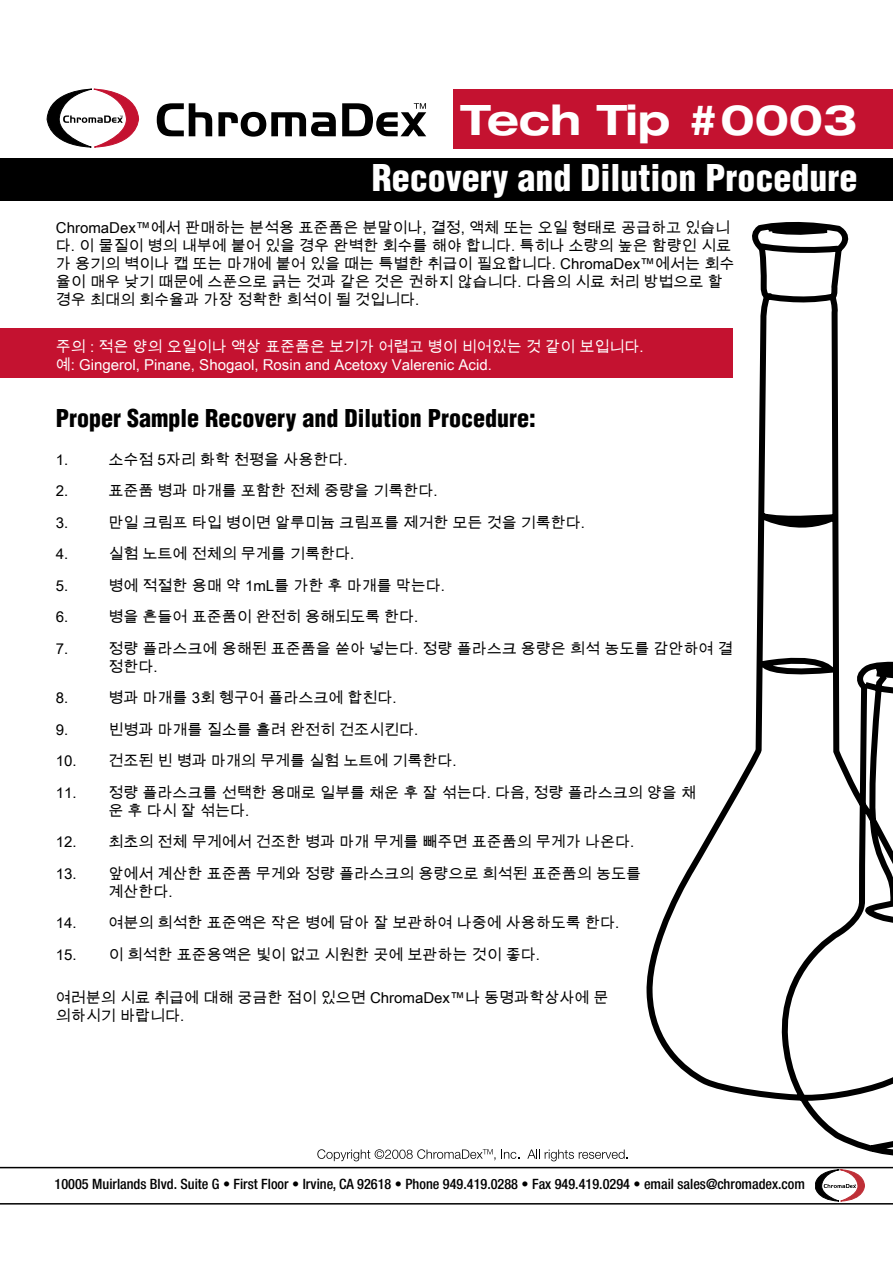
<style>
.page{position:relative;width:893px;height:1263px;background:#fff}
.page>*{position:absolute;margin:0;border:0;box-sizing:border-box;transform-origin:0 0}
.t1{font:700 expanded 42px "Helvetica Neue";color:#fff}
.t2{font:900 condensed 36px "Helvetica";color:#fff}
.t3{font:900 condensed 24px "Helvetica";color:#000}
.t4{font:15px/18px "Arial Unicode MS";color:#000}
.t5{font:15px/18px "Arial Unicode MS";color:#fff}
.t6{font:500 condensed 14.25px "Helvetica Neue";color:#000}
</style>
<div class="page">
<svg style="left:0;top:1167px;width:642px;height:37px"></svg>
<svg style="left:317px;top:1149px;width:178px;height:12px"></svg>
<svg style="left:501px;top:1149px;width:18px;height:10px"></svg>
<svg style="left:527px;top:1149px;width:101px;height:12px"></svg>
<div style="left:453px;top:89px;width:440px;height:60px;background:#c41230"></div>
<div style="left:0;top:159px;width:893px;height:42px;background:#000"></div>
<div style="left:0;top:329px;width:732px;height:49px;background:#c41230"></div>
<svg style="left:157px;top:103px;width:55px;height:33px"></svg>
<svg style="left:218px;top:112px;width:118px;height:25px"></svg>
<svg style="left:342px;top:103px;width:84px;height:33px"></svg>
<svg style="left:47px;top:89px;width:92px;height:59px"></svg>
<svg style="left:642px;top:221px;width:251px;height:984px"></svg>
<h1 class="t1" style="left:461px;top:94px;width:398px">Tech Tip #0003</h1>
<h2 class="t2" style="left:372px;top:155px;width:487px">Recovery and Dilution Procedure</h2>
<p class="t4" style="left:56px;top:218px;width:680px">ChromaDex™에서 판매하는 분석용 표준품은 분말이나, 결정, 액체 또는 오일 형태로 공급하고 있습니 다. 이 물질이 병의 내부에 붙어 있을 경우 완벽한 회수를 해야 합니다. 특히나 소량의 높은 함량인 시료 가 용기의 벽이나 캡 또는 마개에 붙어 있을 때는 특별한 취급이 필요합니다. ChromaDex™에서는 회수 율이 매우 낮기 때문에 스푼으로 긁는 것과 같은 것은 권하지 않습니다. 다음의 시료 처리 방법으로 할 경우 최대의 회수율과 가장 정확한 희석이 될 것입니다.</p>
<p class="t5" style="left:56px;top:337px;width:589px">주의 : 적은 양의 오일이나 액상 표준품은 보기가 어렵고 병이 비어있는 것 같이 보입니다. 예: Gingerol, Pinane, Shogaol, Rosin and Acetoxy Valerenic Acid.</p>
<h3 class="t3" style="left:56px;top:403px;width:481px">Proper Sample Recovery and Dilution Procedure:</h3>
<p class="t4" style="left:56px;top:450px;width:14px">1.</p>
<p class="t4" style="left:108px;top:450px;width:241px">소수점 5자리 화학 천평을 사용한다.</p>
<p class="t4" style="left:56px;top:482px;width:14px">2.</p>
<p class="t4" style="left:108px;top:482px;width:331px">표준품 병과 마개를 포함한 전체 중량을 기록한다.</p>
<p class="t4" style="left:56px;top:513px;width:14px">3.</p>
<p class="t4" style="left:108px;top:513px;width:478px">만일 크림프 타입 병이면 알루미늄 크림프를 제거한 모든 것을 기록한다.</p>
<p class="t4" style="left:56px;top:545px;width:14px">4.</p>
<p class="t4" style="left:108px;top:545px;width:247px">실험 노트에 전체의 무게를 기록한다.</p>
<p class="t4" style="left:56px;top:576px;width:14px">5.</p>
<p class="t4" style="left:108px;top:576px;width:338px">병에 적절한 용매 약 1mL를 가한 후 마개를 막는다.</p>
<p class="t4" style="left:56px;top:608px;width:14px">6.</p>
<p class="t4" style="left:108px;top:608px;width:312px">병을 흔들어 표준품이 완전히 용해되도록 한다.</p>
<p class="t4" style="left:56px;top:639px;width:14px">7.</p>
<p class="t4" style="left:108px;top:639px;width:626px">정량 플라스크에 용해된 표준품을 쏟아 넣는다. 정량 플라스크 용량은 희석 농도를 감안하여 결 정한다.</p>
<p class="t4" style="left:56px;top:689px;width:14px">8.</p>
<p class="t4" style="left:108px;top:689px;width:290px">병과 마개를 3회 헹구어 플라스크에 합친다.</p>
<p class="t4" style="left:56px;top:720px;width:14px">9.</p>
<p class="t4" style="left:108px;top:720px;width:312px">빈병과 마개를 질소를 흘려 완전히 건조시킨다.</p>
<p class="t4" style="left:56px;top:752px;width:402px">10. 건조된 빈 병과 마개의 무게를 실험 노트에 기록한다.</p>
<p class="t4" style="left:108px;top:783px;width:589px;text-indent:-53px">11. 정량 플라스크를 선택한 용매로 일부를 채운 후 잘 섞는다. 다음, 정량 플라스크의 양을 채 운 후 다시 잘 섞는다.</p>
<p class="t4" style="left:56px;top:833px;width:580px">12. 최초의 전체 무게에서 건조한 병과 마개 무게를 빼주면 표준품의 무게가 나온다.</p>
<p class="t4" style="left:108px;top:864px;width:534px;text-indent:-53px">13. 앞에서 계산한 표준품 무게와 정량 플라스크의 용량으로 희석된 표준품의 농도를 계산한다.</p>
<p class="t4" style="left:56px;top:914px;width:565px">14. 여분의 희석한 표준액은 작은 병에 담아 잘 보관하여 나중에 사용하도록 한다.</p>
<p class="t4" style="left:56px;top:945px;width:486px">15. 이 희석한 표준용액은 빛이 없고 시원한 곳에 보관하는 것이 좋다.</p>
<p class="t4" style="left:56px;top:988px;width:554px">여러분의 시료 취급에 대해 궁금한 점이 있으면 ChromaDex™나 동명과학상사에 문 의하시기 바랍니다.</p>
<p class="t6" style="left:55px;top:1175px;width:752px">10005 Muirlands Blvd. Suite G • First Floor • Irvine, CA 92618 • Phone 949.419.0288 • Fax 949.419.0294 • email sales@chromadex.com</p>
</div>
